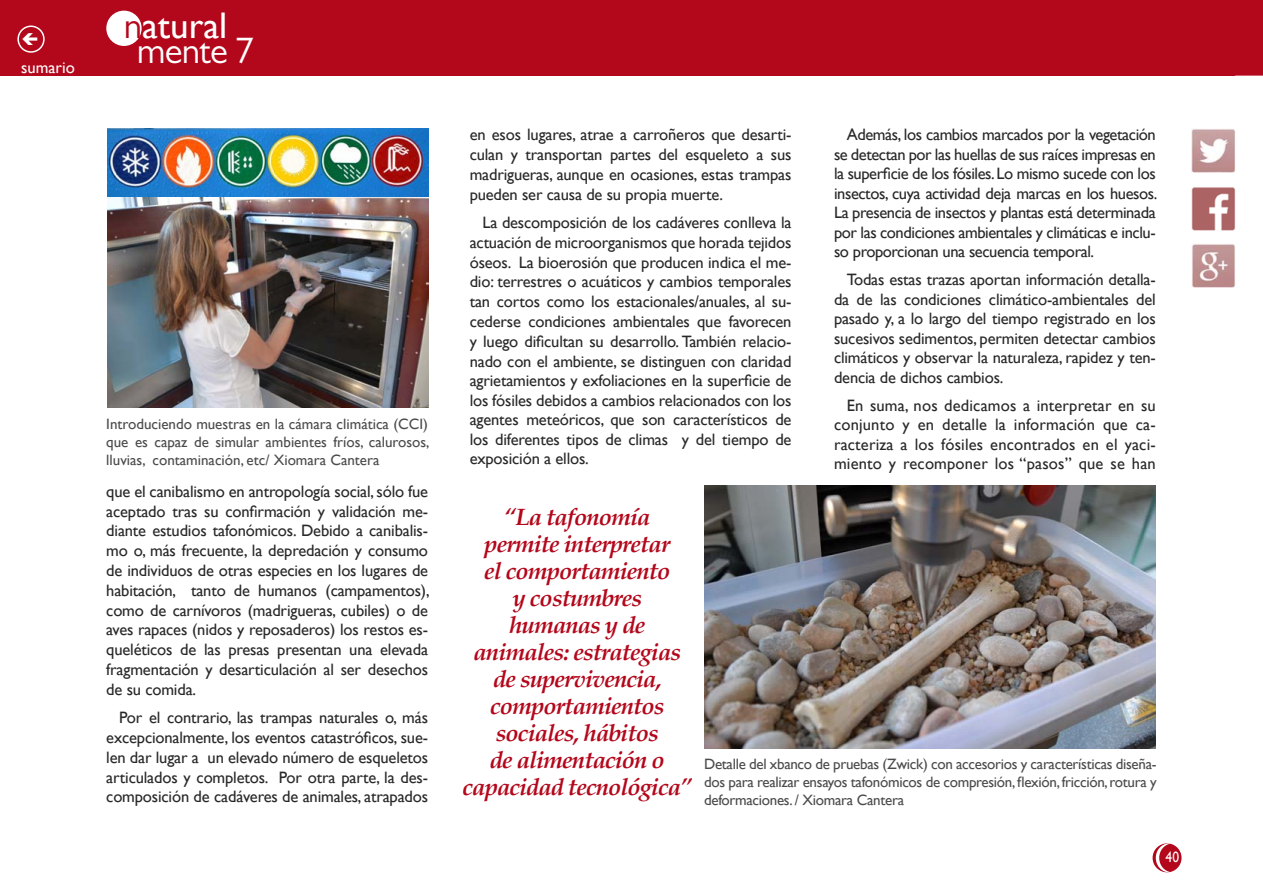
<style>
.page{position:relative;width:1263px;height:893px;background:#fff}
.page>*{position:absolute;margin:0;border:0;box-sizing:border-box;transform-origin:0 0}
.t1{font:37.05px "Gill Sans";color:#fff}
.t2{font:37.05px "Gill Sans MT Pro";letter-spacing:-.02em;color:#fff}
.t3{font:italic 700 24px/27px "Palatino";letter-spacing:-.04em;color:#b3071b;text-align:center}
.t4{font:16.5px/19.8px "Gill Sans";letter-spacing:-.01em;color:#282829;text-align:justify}
.t5{font:16.5px "Gill Sans";color:#fff}
.t6{font:15px/18px "Gill Sans";letter-spacing:-.02em;color:#4b4b4d;text-align:justify}
.t7{font:15px "Gill Sans";color:#fff;scale:.9 1}
.s1{font-family:"Gill Sans MT Pro";color:#b3071b}
</style>
<div class="page">
<div style="left:1153px;top:844px;width:28px;height:28px;background:#b3071b;border-radius:50%"></div>
<div style="left:1152px;top:843px;width:29px;height:29px;border:2px solid #b3071b;border-radius:50%"></div>
<div style="left:0;top:0;width:1263px;height:76px;background:#b3071b"></div>
<div style="left:107px;top:11px;width:34px;height:34px;background:#fff;border-radius:50%"></div>
<div style="left:106px;top:11px;width:36px;height:35px;border:2px solid #fff;border-radius:50%"></div>
<svg style="left:1156px;top:843px;width:15px;height:29px"></svg>
<div style="left:17px;top:26px;width:28px;height:27px;border:2px solid #fff;border-radius:50%"></div>
<img style="left:1191px;top:187px;width:44px;height:43px">
<img style="left:1191px;top:129px;width:44px;height:44px">
<img style="left:1191px;top:244px;width:44px;height:44px">
<img style="left:704px;top:485px;width:452px;height:263px">
<img style="left:107px;top:197px;width:321px;height:211px">
<img style="left:107px;top:129px;width:321px;height:68px">
<p class="t5" style="left:21px;top:58px;width:55px">sumario</p>
<h1 class="t1" style="left:124px;top:4px;width:105px"><span class="s1">n</span>atural</h1>
<h1 class="t2" style="left:137px;top:28px;width:119px">mente 7</h1>
<p class="t6" style="left:106px;top:415px;width:325px">Introduciendo muestras en la cámara climática (CCI) que es capaz de simular ambientes fríos, calurosos, lluvias, contaminación, etc/ Xiomara Cantera</p>
<p class="t4" style="left:106px;top:482px;width:325px">que el canibalismo en antropología social, sólo fue aceptado tras su confirmación y validación me&shy;diante estudios tafonómicos. Debido a canibalis&shy;mo o, más frecuente, la depredación y consumo de individuos de otras especies en los lugares de habitación, tanto de humanos (campamentos), como de carnívoros (madrigueras, cubiles) o de aves rapaces (nidos y reposaderos) los restos es&shy;queléticos de las presas presentan una elevada fragmentación y desarticulación al ser desechos de su comida.</p>
<p class="t4" style="left:106px;top:708px;width:323px;text-indent:13px">Por el contrario, las trampas naturales o, más excepcionalmente, los eventos catastróficos, sue&shy;len dar lugar a un elevado número de esqueletos articulados y completos. Por otra parte, la des&shy;composición de cadáveres de animales, atrapados</p>
<p class="t4" style="left:470px;top:125px;width:323px">en esos lugares, atrae a carroñeros que desarti&shy;culan y transportan partes del esqueleto a sus madrigueras, aunque en ocasiones, estas trampas pueden ser causa de su propia muerte.</p>
<p class="t4" style="left:470px;top:213px;width:323px;text-indent:13px">La descomposición de los cadáveres conlleva la actuación de microorganismos que horada tejidos óseos. La bioerosión que producen indica el me&shy;dio: terrestres o acuáticos y cambios temporales tan cortos como los estacionales/anuales, al su&shy;cederse condiciones ambientales que favorecen y luego dificultan su desarrollo. También relacio&shy;nado con el ambiente, se distinguen con claridad agrietamientos y exfoliaciones en la superficie de los fósiles debidos a cambios relacionados con los agentes meteóricos, que son característicos de los diferentes tipos de climas y del tiempo de exposición a ellos.</p>
<p class="t4" style="left:834px;top:125px;width:325px;text-indent:13px">Además, los cambios marcados por la vegetación se detectan por las huellas de sus raíces impresas en la superficie de los fósiles. Lo mismo sucede con los insectos, cuya actividad deja marcas en los huesos.<br>La presencia de insectos y plantas está determinada por las condiciones ambientales y climáticas e inclu&shy;so proporcionan una secuencia temporal.</p>
<p class="t4" style="left:834px;top:270px;width:323px;text-indent:13px">Todas estas trazas aportan información detalla&shy;da de las condiciones climático-ambientales del pasado y, a lo largo del tiempo registrado en los sucesivos sedimentos, permiten detectar cambios climáticos y observar la naturaleza, rapidez y ten&shy;dencia de dichos cambios.</p>
<p class="t4" style="left:834px;top:396px;width:323px;text-indent:13px">En suma, nos dedicamos a interpretar en su conjunto y en detalle la información que ca&shy;racteriza a los fósiles encontrados en el yaci&shy;miento y recomponer los “pasos” que se han</p>
<h2 class="t3" style="left:463px;top:504px;width:231px">“La tafonomía<br>permite interpretar<br>el comportamiento<br>y costumbres<br>humanas y de animales: estrategias de supervivencia, comportamientos sociales, hábitos<br>de alimentación o capacidad tecnológica”</h2>
<p class="t6" style="left:704px;top:755px;width:454px">Detalle del xbanco de pruebas (Zwick) con accesorios y características diseña&shy;dos para realizar ensayos tafonómicos de compresión, flexión, fricción, rotura y deformaciones. / Xiomara Cantera</p>
<p class="t7" style="left:1165px;top:849px;width:16px">40</p>
</div>
